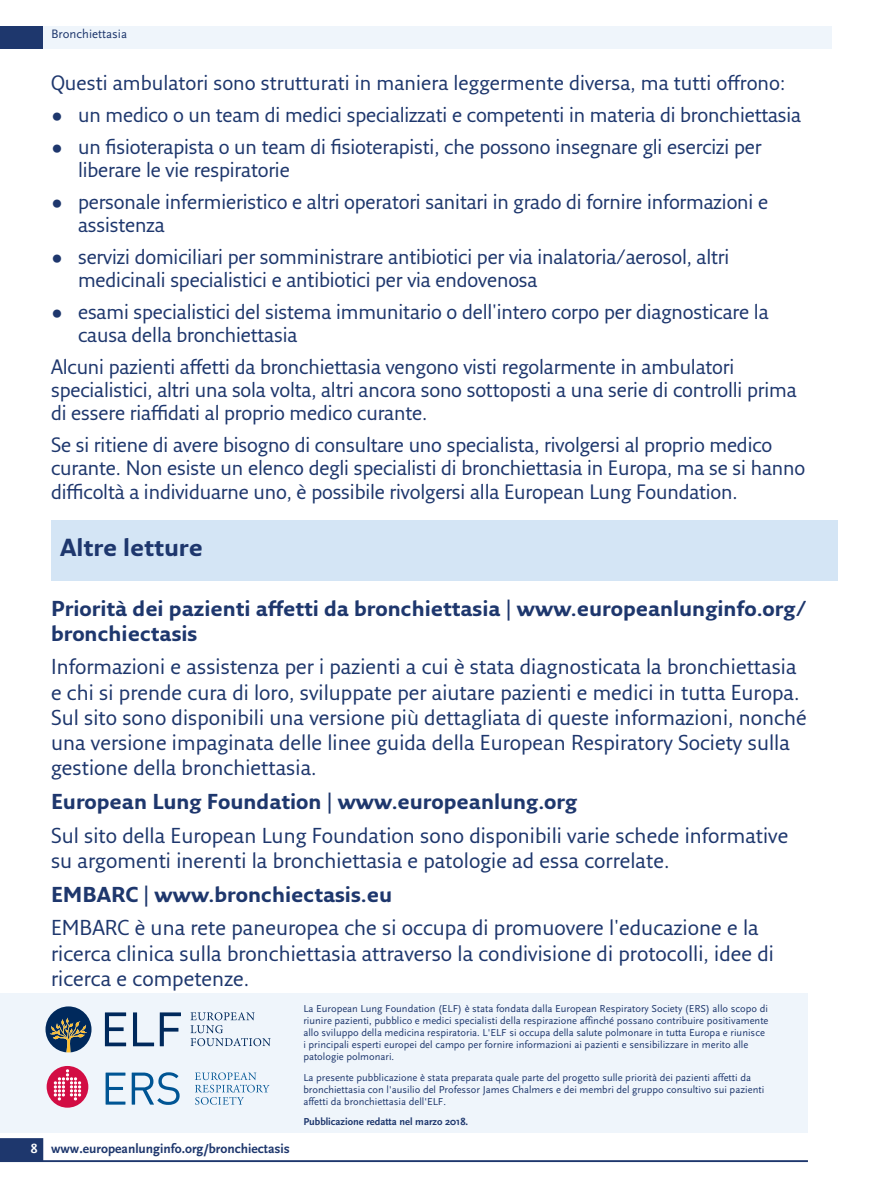
<style>
.page{position:relative;width:893px;height:1191px;background:#fff}
.page>*{position:absolute;margin:0;border:0;box-sizing:border-box;transform-origin:0 0}
.t1{font:700 24px "Fresco Sans Pro";color:#1e376d}
.t2{font:21px/25.2px "Fresco Sans Pro";color:#1e376d}
.t3{font:700 21px/25.2px "Fresco Sans Pro";color:#1e376d}
.t4{font:20.25px/23.2px "Fresco Sans Pro";letter-spacing:-.01em;color:#1e376d}
.Folio_left{font:700 13.5px "Scala Sans";color:#1e376d}
.t5{font:12.75px "Scala Sans";color:#1e376d}
.t6{font:10.5px/12px "Scala Sans";color:#1e376d}
.t7{font:700 10.5px "Scala Sans";color:#1e376d}
.s1{color:#fff}
</style>
<div class="page">
<div style="left:0;top:992px;width:808px;height:140px;background:#eff5fb"></div>
<hr style="left:0;top:26px;width:808px;height:2px;background:#1e376d">
<svg style="left:105px;top:1012px;width:21px;height:34px"></svg>
<svg style="left:133px;top:1012px;width:21px;height:34px"></svg>
<svg style="left:160px;top:1012px;width:21px;height:34px"></svg>
<svg style="left:190px;top:1012px;width:81px;height:34px"></svg>
<svg style="left:46px;top:1006px;width:46px;height:46px"></svg>
<svg style="left:195px;top:1072px;width:74px;height:32px"></svg>
<svg style="left:106px;top:1072px;width:19px;height:32px"></svg>
<div style="left:47px;top:1066px;width:41px;height:41px;background:#d20d44;border-radius:50%"></div>
<svg style="left:54px;top:1069px;width:27px;height:31px"></svg>
<svg style="left:132px;top:1072px;width:48px;height:32px"></svg>
<div style="left:43px;top:26px;width:789px;height:23px;background:#eff5fb"></div>
<svg style="left:0;top:1138px;width:43px;height:22px"></svg>
<hr style="left:0;top:1160px;width:808px;height:2px;background:#1e376d">
<div style="left:0;top:27px;width:43px;height:22px;background:#1e376d"></div>
<div style="left:51px;top:520px;width:786px;height:61px;background:#d4e5f5"></div>
<p class="t5" style="left:51px;top:27px;width:78px">Bronchiettasia</p>
<p class="t4" style="left:51px;top:71px;width:736px">Questi ambulatori sono strutturati in maniera leggermente diversa, ma tutti offrono:</p>
<p class="t4" style="left:51px;top:103px;width:752px">• un medico o un team di medici specializzati e competenti in materia di bronchiettasia</p>
<p class="t4" style="left:78px;top:134px;width:685px;text-indent:-27px">• un fisioterapista o un team di fisioterapisti, che possono insegnare gli esercizi per liberare le vie respiratorie</p>
<p class="t4" style="left:78px;top:189px;width:692px;text-indent:-27px">• personale infermieristico e altri operatori sanitari in grado di fornire informazioni e assistenza</p>
<p class="t4" style="left:78px;top:244px;width:653px;text-indent:-27px">• servizi domiciliari per somministrare antibiotici per via inalatoria/aerosol, altri medicinali specialistici e antibiotici per via endovenosa</p>
<p class="t4" style="left:78px;top:299px;width:692px;text-indent:-27px">• esami specialistici del sistema immunitario o dell'intero corpo per diagnosticare la causa della bronchiettasia</p>
<p class="t4" style="left:51px;top:354px;width:747px">Alcuni pazienti affetti da bronchiettasia vengono visti regolarmente in ambulatori specialistici, altri una sola volta, altri ancora sono sottoposti a una serie di controlli prima di essere riaffidati al proprio medico curante.</p>
<p class="t4" style="left:51px;top:433px;width:756px">Se si ritiene di avere bisogno di consultare uno specialista, rivolgersi al proprio medico curante. Non esiste un elenco degli specialisti di bronchiettasia in Europa, ma se si hanno difficoltà a individuarne uno, è possibile rivolgersi alla European Lung Foundation.</p>
<p class="t1" style="left:60px;top:532px;width:144px">Altre letture</p>
<p class="t3" style="left:51px;top:595px;width:757px">Priorità dei pazienti affetti da bronchiettasia | www.europeanlunginfo.org/ bronchiectasis</p>
<p class="t2" style="left:51px;top:654px;width:757px">Informazioni e assistenza per i pazienti a cui è stata diagnosticata la bronchiettasia e chi si prende cura di loro, sviluppate per aiutare pazienti e medici in tutta Europa.<br>Sul sito sono disponibili una versione più dettagliata di queste informazioni, nonché una versione impaginata delle linee guida della European Respiratory Society sulla gestione della bronchiettasia.</p>
<p class="t3" style="left:51px;top:788px;width:528px">European Lung Foundation | www.europeanlung.org</p>
<p class="t2" style="left:51px;top:822px;width:739px">Sul sito della European Lung Foundation sono disponibili varie schede informative su argomenti inerenti la bronchiettasia e patologie ad essa correlate.</p>
<p class="t3" style="left:51px;top:881px;width:343px">EMBARC | www.bronchiectasis.eu</p>
<p class="t2" style="left:51px;top:914px;width:724px">EMBARC è una rete paneuropea che si occupa di promuovere l'educazione e la ricerca clinica sulla bronchiettasia attraverso la condivisione di protocolli, idee di ricerca e competenze.</p>
<p class="Folio_left" style="left:31px;top:1141px;width:261px"><span class="s1">8</span> www.europeanlunginfo.org/bronchiectasis</p>
<p class="t6" style="left:303px;top:1003px;width:467px">La European Lung Foundation (ELF) è stata fondata dalla European Respiratory Society (ERS) allo scopo di riunire pazienti, pubblico e medici specialisti della respirazione affinché possano contribuire positivamente allo sviluppo della medicina respiratoria. L'ELF si occupa della salute polmonare in tutta Europa e riunisce i principali esperti europei del campo per fornire informazioni ai pazienti e sensibilizzare in merito alle patologie polmonari.</p>
<p class="t6" style="left:303px;top:1071px;width:462px">La presente pubblicazione è stata preparata quale parte del progetto sulle priorità dei pazienti affetti da bronchiettasia con l'ausilio del Professor James Chalmers e dei membri del gruppo consultivo sui pazienti affetti da bronchiettasia dell'ELF.</p>
<p class="t7" style="left:303px;top:1116px;width:166px">Pubblicazione redatta nel marzo 2018.</p>
</div>
